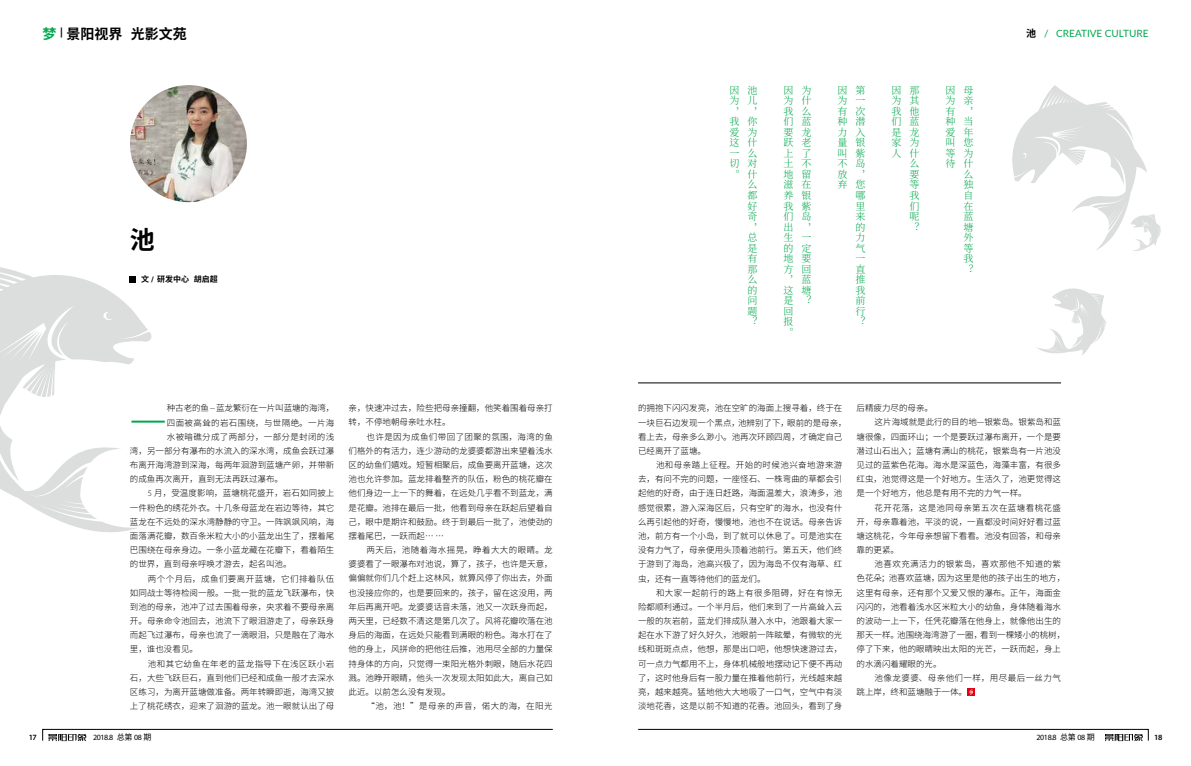
<style>
.page{position:relative;width:1191px;height:766px;background:#fff}
.page>*{position:absolute;margin:0;border:0;box-sizing:border-box;transform-origin:0 0}
.t1{font:300 36.8px "Source Han Sans CN";color:#00a84d}
.t2{font:700 25px "Source Han Sans CN";color:#000}
.t3{font:700 14px "Source Han Sans CN";color:#000}
.t4{font:300 10px/10.5px "Noto Serif CJ Ksc";color:#00a84d;text-align:justify}
.t5{font:10px "Lato";color:#00a84d}
.t6{font:300 8.5px/14.2px "Source Han Sans CN";color:#000;text-align:justify}
.t7{font:300 8.5px "Source Han Sans CN";letter-spacing:.05em;color:#000}
.t8{font:300 8.5px "Source Han Sans CN";letter-spacing:.045em;color:#000}
.t9{font:300 8.5px "Source Han Sans CN";letter-spacing:.06em;color:#000}
.t10{font:300 8.5px "Source Han Sans CN";letter-spacing:.04em;color:#000}
.t11{font:8px "Myriad Pro";letter-spacing:-.05em;color:#000}
.t12{font:700 8px "Source Han Sans CN";color:#000}
.t13{font:600 8px "Myriad Pro";color:#000}
.s1{color:#00a84d}
.s2{font-family:"Myriad Pro"}
.s3{font-family:"Source Han Sans CN";font-weight:700;color:#000}
.s4{font-family:"Source Han Sans CN"}
</style>
<div class="page">
<svg style="left:0;top:267px;width:152px;height:266px"></svg>
<svg style="left:130px;top:276px;width:6px;height:6px"></svg>
<div style="left:967px;top:688px;width:8px;height:8px;background:#e60012"></div>
<svg style="left:969px;top:689px;width:4px;height:6px"></svg>
<img style="left:130px;top:85px;width:117px;height:117px;border-radius:58px">
<svg style="left:1037px;top:288px;width:69px;height:67px"></svg>
<svg style="left:1012px;top:85px;width:148px;height:166px"></svg>
<hr style="left:638px;top:382px;width:423px;height:1px;background:#000">
<svg style="left:42px;top:729px;width:511px;height:11px"></svg>
<svg style="left:638px;top:729px;width:510px;height:11px"></svg>
<h3 class="t3" style="left:43px;top:26px;width:146px"><span class="s1">梦</span> <sup>|</sup> 景阳视界 光影文苑</h3>
<h2 class="t2" style="left:130px;top:226px;width:26px">池</h2>
<p class="t12" style="left:141px;top:274px;width:78px">文 <span class="s2">/</span> 研发中心 胡启超</p>
<p class="t6" style="left:167px;top:401px;width:169px">种古老的鱼<span class="s2">--</span>蓝龙繁衍在一片叫蓝塘的海湾，</p>
<p class="t8" style="left:167px;top:417px;width:169px">四面被高耸的岩石围绕，与世隔绝。一片海</p>
<p class="t10" style="left:167px;top:431px;width:169px">水被暗礁分成了两部分，一部分是封闭的浅</p>
<p class="t6" style="left:130px;top:443px;width:206px">湾，另一部分有瀑布的水流入的深水湾，成鱼会跃过瀑</p>
<p class="t6" style="left:130px;top:458px;width:206px">布离开海湾游到深海，每两年洄游到蓝塘产卵，并带新</p>
<p class="t6" style="left:130px;top:472px;width:155px">的成鱼再次离开，直到无法再跃过瀑布。</p>
<p class="t6" style="left:148px;top:486px;width:188px"><span class="s2">5</span> 月，受温度影响，蓝塘桃花盛开，岩石如同披上</p>
<p class="t6" style="left:130px;top:500px;width:206px">一件粉色的绣花外衣。十几条母蓝龙在岩边等待，其它</p>
<p class="t6" style="left:130px;top:514px;width:206px">蓝龙在不远处的深水湾静静的守卫。一阵飒飒风响，海</p>
<p class="t6" style="left:130px;top:529px;width:206px">面落满花瓣，数百条米粒大小的小蓝龙出生了，摆着尾</p>
<p class="t6" style="left:130px;top:543px;width:206px">巴围绕在母亲身边。一条小蓝龙藏在花瓣下，看着陌生</p>
<p class="t6" style="left:130px;top:557px;width:163px">的世界，直到母亲呼唤才游去，起名叫池。</p>
<p class="t7" style="left:148px;top:573px;width:188px">两个个月后，成鱼们要离开蓝塘，它们排着队伍</p>
<p class="t6" style="left:130px;top:585px;width:206px">如同战士等待检阅一般。一批一批的蓝龙飞跃瀑布，快</p>
<p class="t6" style="left:130px;top:599px;width:206px">到池的母亲，池冲了过去围着母亲，央求着不要母亲离</p>
<p class="t6" style="left:130px;top:614px;width:206px">开。母亲命令池回去，池流下了眼泪游走了，母亲跃身</p>
<p class="t6" style="left:130px;top:628px;width:206px">而起飞过瀑布，母亲也流了一滴眼泪，只是融在了海水</p>
<p class="t6" style="left:130px;top:642px;width:69px">里，谁也没看见。</p>
<p class="t8" style="left:148px;top:658px;width:188px">池和其它幼鱼在年老的蓝龙指导下在浅区跃小岩</p>
<p class="t6" style="left:130px;top:670px;width:206px">石，大些飞跃巨石，直到他们已经和成鱼一般才去深水</p>
<p class="t6" style="left:130px;top:684px;width:206px">区练习，为离开蓝塘做准备。两年转瞬即逝，海湾又披</p>
<p class="t6" style="left:130px;top:699px;width:206px">上了桃花绣衣，迎来了洄游的蓝龙。池一眼就认出了母</p>
<h1 class="t1" style="left:130px;top:402px;width:38px">一</h1>
<p class="t6" style="left:348px;top:401px;width:206px">亲，快速冲过去，险些把母亲撞翻，他笑着围着母亲打转，不停地朝母亲吐水柱。</p>
<p class="t6" style="left:348px;top:429px;width:206px;text-indent:18px">也许是因为成鱼们带回了团聚的氛围，海湾的鱼们格外的有活力，连少游动的龙婆婆都游出来望着浅水区的幼鱼们嬉戏。短暂相聚后，成鱼要离开蓝塘，这次池也允许参加。蓝龙排着整齐的队伍，粉色的桃花瓣在他们身边一上一下的舞着，在远处几乎看不到蓝龙，满是花瓣。池排在最后一批，他看到母亲在跃起后望着自己，眼中是期许和鼓励。终于到最后一批了，池使劲的摆着尾巴，一跃而起… …</p>
<p class="t6" style="left:348px;top:543px;width:206px;text-indent:18px">两天后，池随着海水摇晃，睁着大大的眼睛。龙婆婆看了一眼瀑布对池说，算了，孩子，也许是天意，偏偏就你们几个赶上这林风，就算风停了你出去，外面也没接应你的，也是要回来的，孩子，留在这没用，两年后再离开吧。龙婆婆话音未落，池又一次跃身而起，两天里，已经数不清这是第几次了。风将花瓣吹落在池身后的海面，在远处只能看到满眼的粉色。海水打在了他的身上，风拼命的把他往后推，池用尽全部的力量保持身体的方向，只觉得一束阳光格外刺眼，随后水花四溅。池睁开眼睛，他头一次发现太阳如此大，离自己如此近。以前怎么没有发现。</p>
<p class="t9" style="left:366px;top:701px;width:188px">“池，池！”是母亲的声音，偌大的海，在阳光</p>
<p class="t4" style="left:729px;top:85px;width:11px">因为，我爱这一切。</p>
<p class="t4" style="left:747px;top:85px;width:12px">池儿，你为什么对什么都好奇，总是有那么的问题？</p>
<p class="t4" style="left:783px;top:85px;width:11px">因为我们要跃上土地滋养我们出生的地方，这是回报。</p>
<p class="t4" style="left:801px;top:85px;width:11px">为什么蓝龙老了不留在银紫岛，一定要回蓝塘？</p>
<p class="t4" style="left:837px;top:85px;width:11px">因为有种力量叫不放弃</p>
<p class="t4" style="left:855px;top:85px;width:12px">第一次潜入银紫岛，您哪里来的力气一直推我前行？</p>
<p class="t4" style="left:891px;top:85px;width:11px">因为我们是家人</p>
<p class="t4" style="left:909px;top:85px;width:12px">那其他蓝龙为什么要等我们呢？</p>
<p class="t4" style="left:945px;top:85px;width:11px">因为有种爱叫等待</p>
<p class="t4" style="left:963px;top:85px;width:12px;text-align:left">母亲，当年您为什么独自在蓝塘外等我？</p>
<p class="t5" style="left:1026px;top:26px;width:124px"><span class="s3">池</span> / CREATIVE CULTURE</p>
<p class="t6" style="left:638px;top:401px;width:210px;text-align:left">的拥抱下闪闪发亮，池在空旷的海面上搜寻着，终于在一块巨石边发现一个黑点，池辨别了下，眼前的是母亲，看上去，母亲多么渺小。池再次环顾四周，才确定自己已经离开了蓝塘。</p>
<p class="t6" style="left:638px;top:458px;width:206px;text-indent:18px">池和母亲踏上征程。开始的时候池兴奋地游来游去，有问不完的问题，一座怪石、一株弯曲的草都会引起他的好奇，由于连日赶路，海面温差大，浪涛多，池感觉很累，游入深海区后，只有空旷的海水，也没有什么再引起他的好奇，慢慢地，池也不在说话。母亲告诉池，前方有一个小岛，到了就可以休息了。可是池实在没有力气了，母亲便用头顶着池前行。第五天，他们终于游到了海岛，池高兴极了，因为海岛不仅有海草、红虫，还有一直等待他们的蓝龙们。</p>
<p class="t6" style="left:638px;top:585px;width:206px;text-indent:18px">和大家一起前行的路上有很多阻碍，好在有惊无险都顺利通过。一个半月后，他们来到了一片高耸入云一般的灰岩前，蓝龙们排成队潜入水中，池跟着大家一起在水下游了好久好久，池眼前一阵眩晕，有微软的光线和斑斑点点，他想，那是出口吧，他想快速游过去，可一点力气都用不上，身体机械般地摆动记下便不再动了，这时他身后有一股力量在推着他前行，光线越来越亮，越来越亮。猛地他大大地吸了一口气，空气中有淡淡地花香，这是以前不知道的花香。池回头，看到了身</p>
<p class="t6" style="left:856px;top:401px;width:78px">后精疲力尽的母亲。</p>
<p class="t6" style="left:874px;top:415px;width:188px">这片海域就是此行的目的地—银紫岛。银紫岛和蓝</p>
<p class="t6" style="left:856px;top:429px;width:206px">塘很像，四面环山；一个是要跃过瀑布离开，一个是要</p>
<p class="t6" style="left:856px;top:443px;width:206px">潜过山石出入；蓝塘有满山的桃花，银紫岛有一片池没</p>
<p class="t6" style="left:856px;top:458px;width:206px">见过的蓝紫色花海。海水是深蓝色，海藻丰富，有很多</p>
<p class="t6" style="left:856px;top:472px;width:206px">红虫，池觉得这是一个好地方。生活久了，池更觉得这</p>
<p class="t6" style="left:856px;top:486px;width:171px">是一个好地方，他总是有用不完的力气一样。</p>
<p class="t7" style="left:874px;top:502px;width:188px">花开花落，这是池同母亲第五次在蓝塘看桃花盛</p>
<p class="t6" style="left:856px;top:514px;width:206px">开，母亲靠着池，平淡的说，一直都没时间好好看过蓝</p>
<p class="t6" style="left:856px;top:528px;width:206px">塘这桃花，今年母亲想留下看看。池没有回答，和母亲</p>
<p class="t6" style="left:856px;top:543px;width:44px">靠的更紧。</p>
<p class="t7" style="left:874px;top:559px;width:188px">池喜欢充满活力的银紫岛，喜欢那他不知道的紫</p>
<p class="t6" style="left:856px;top:571px;width:210px">色花朵；池喜欢蓝塘，因为这里是他的孩子出生的地方，</p>
<p class="t6" style="left:856px;top:585px;width:206px">这里有母亲，还有那个又爱又恨的瀑布。正午，海面金</p>
<p class="t6" style="left:856px;top:599px;width:206px">闪闪的，池看着浅水区米粒大小的幼鱼，身体随着海水</p>
<p class="t6" style="left:856px;top:613px;width:206px">的波动一上一下，任凭花瓣落在他身上，就像他出生的</p>
<p class="t6" style="left:856px;top:628px;width:210px">那天一样。池围绕海湾游了一圈，看到一棵矮小的桃树，</p>
<p class="t6" style="left:856px;top:642px;width:206px">停了下来，他的眼睛映出太阳的光芒，一跃而起，身上</p>
<p class="t6" style="left:856px;top:656px;width:86px">的水滴闪着耀眼的光。</p>
<p class="t7" style="left:874px;top:672px;width:188px">池像龙婆婆、母亲他们一样，用尽最后一丝力气</p>
<p class="t6" style="left:856px;top:684px;width:112px">跳上岸，终和蓝塘融于一体。</p>
<p class="t13" style="left:29px;top:732px;width:10px">17</p>
<p class="t11" style="left:93px;top:732px;width:60px">2018.8 <span class="s4">总第</span> 08 <span class="s4">期</span></p>
<p class="t11" style="left:1036px;top:732px;width:60px">2018.8 <span class="s4">总第</span> 08 <span class="s4">期</span></p>
<p class="t13" style="left:1154px;top:732px;width:10px">18</p>
</div>
